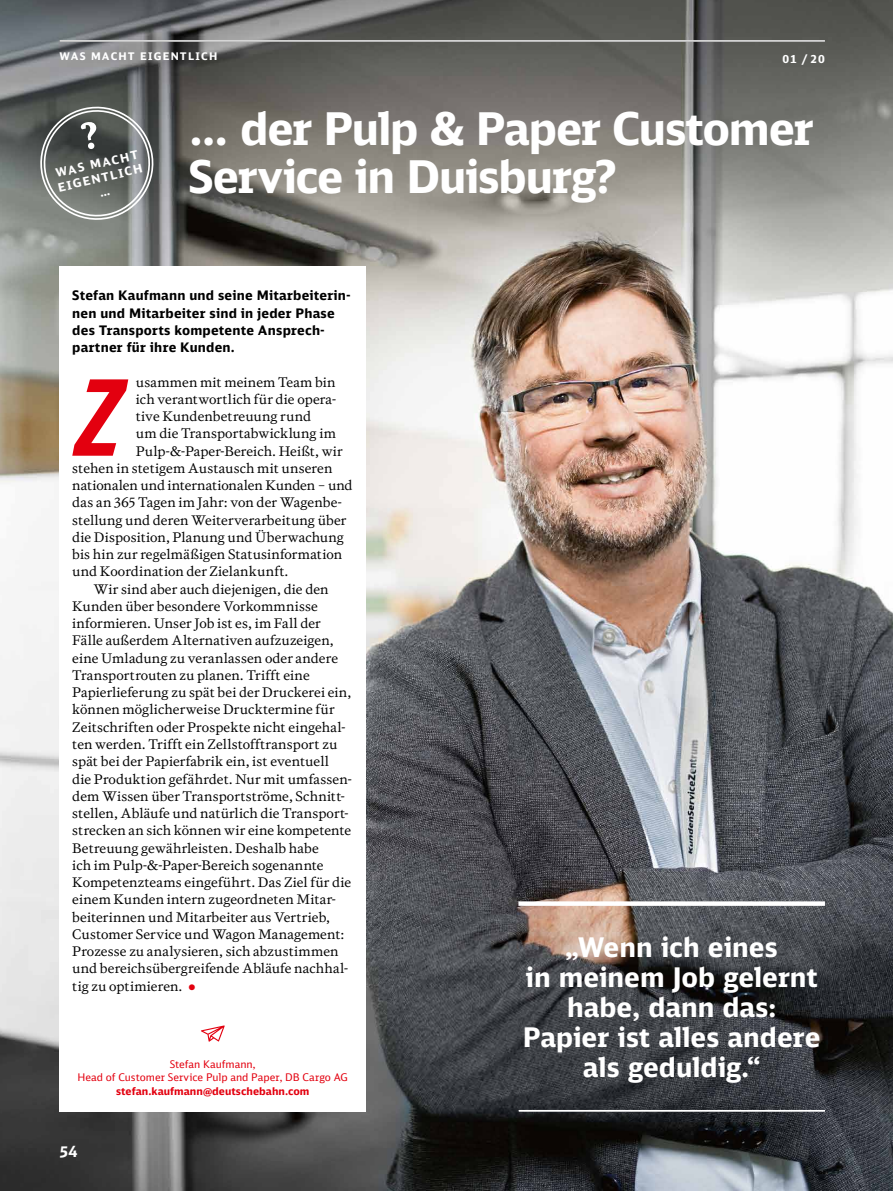
<style>
.page{position:relative;width:893px;height:1191px;background:#fff}
.page>*{position:absolute;margin:0;border:0;box-sizing:border-box;transform-origin:0 0}
.t1{font:italic 700 105px "DB Sans Display";color:#e3000f}
.t2{font:700 45px/48px "DB Sans";letter-spacing:-.025em;color:#fff}
.t3{font:700 27px/30px "DB Sans";color:#fff;text-align:center}
.t4{font:700 15px "DB Sans";color:#fff}
.t5{font:13.2px "DB Serif";letter-spacing:.01em;color:#000}
.t6{font:700 13.2px/17.2px "DB Sans";letter-spacing:.015em;color:#000}
.t7{font:700 11.85px/14.4px "DB Sans";color:#fff;text-align:center}
.t8{font:700 11.25px "DB Sans";color:#fff}
.t9{font:10.5px/13.5px "DB Sans";color:#e3000f;text-align:center}
.t10{font:700 10.5px "DB Sans";letter-spacing:.005em;color:#e3000f}
.t11{font:700 10.5px "DB Sans";letter-spacing:.11em;color:#fff}
.s1{font-size:19.5px;color:#e3000f}
</style>
<div class="page">
<img style="left:0;top:0;width:893px;height:1191px">
<div style="left:518px;top:901px;width:307px;height:5px;background:#fff"></div>
<div style="left:60px;top:266px;width:306px;height:845px;background:#fff"></div>
<svg style="left:201px;top:1025px;width:24px;height:16px"></svg>
<hr style="left:519px;top:1110px;width:306px;height:1px;background:#fff">
<svg style="left:36px;top:102px;width:122px;height:122px"></svg>
<hr style="left:60px;top:40px;width:765px;height:2px;background:#fff">
<p class="t11" style="left:60px;top:50px;width:159px">WAS MACHT EIGENTLICH</p>
<p class="t8" style="left:782px;top:51px;width:44px">01 / 20</p>
<p class="t7" style="left:53px;top:166px;width:88px;rotate:-13deg">WAS MACHT<br>EIGENTLICH …</p>
<h2 class="t2" style="left:189px;top:103px;width:627px">… der Pulp &amp; Paper Customer<br>Service in Duisburg?</h2>
<p class="t6" style="left:72px;top:287px;width:280px">Stefan Kaufmann und seine Mitarbeiterin&shy;nen und Mitarbeiter sind in jeder Phase des Transports kompetente Ansprech&shy;partner für ihre Kunden.</p>
<h1 class="t1" style="left:74px;top:358px;width:51px">Z</h1>
<p class="t5" style="left:136px;top:374px;width:201px">usammen mit meinem Team bin</p>
<p class="t5" style="left:136px;top:391px;width:202px">ich verantwortlich für die opera-</p>
<p class="t5" style="left:136px;top:408px;width:177px">tive Kundenbetreuung rund</p>
<p class="t5" style="left:136px;top:425px;width:202px">um die Transportabwicklung im</p>
<p class="t5" style="left:136px;top:443px;width:208px">Pulp-&amp;-Paper-Bereich. Heißt, wir</p>
<p class="t5" style="left:72px;top:460px;width:262px">stehen in stetigem Austausch mit unseren</p>
<p class="t5" style="left:72px;top:477px;width:282px">nationalen und internationalen Kunden – und</p>
<p class="t5" style="left:72px;top:494px;width:271px">das an 365 Tagen im Jahr: von der Wagenbe-</p>
<p class="t5" style="left:72px;top:512px;width:276px">stellung und deren Weiterverarbeitung über</p>
<p class="t5" style="left:72px;top:529px;width:273px">die Disposition, Planung und Überwachung</p>
<p class="t5" style="left:72px;top:546px;width:271px">bis hin zur regelmäßigen Statusinformation</p>
<p class="t5" style="left:72px;top:563px;width:218px">und Koordination der Zielankunft.</p>
<p class="t5" style="left:94px;top:581px;width:237px">Wir sind aber auch diejenigen, die den</p>
<p class="t5" style="left:72px;top:598px;width:247px">Kunden über besondere Vorkommnisse</p>
<p class="t5" style="left:72px;top:615px;width:250px">informieren. Unser Job ist es, im Fall der</p>
<p class="t5" style="left:72px;top:632px;width:263px">Fälle außerdem Alternativen aufzuzeigen,</p>
<p class="t5" style="left:72px;top:650px;width:267px">eine Umladung zu veranlassen oder andere</p>
<p class="t5" style="left:72px;top:667px;width:239px">Transportrouten zu planen. Trifft eine</p>
<p class="t5" style="left:72px;top:684px;width:281px">Papierlieferung zu spät bei der Druckerei ein,</p>
<p class="t5" style="left:72px;top:701px;width:264px">können möglicherweise Drucktermine für</p>
<p class="t5" style="left:72px;top:718px;width:275px">Zeitschriften oder Prospekte nicht eingehal-</p>
<p class="t5" style="left:72px;top:736px;width:267px">ten werden. Trifft ein Zellstofftransport zu</p>
<p class="t5" style="left:72px;top:753px;width:258px">spät bei der Papierfabrik ein, ist eventuell</p>
<p class="t5" style="left:72px;top:770px;width:281px">die Produktion gefährdet. Nur mit umfassen-</p>
<p class="t5" style="left:72px;top:787px;width:274px">dem Wissen über Transportströme, Schnitt-</p>
<p class="t5" style="left:72px;top:805px;width:277px">stellen, Abläufe und natürlich die Transport-</p>
<p class="t5" style="left:72px;top:822px;width:281px">strecken an sich können wir eine kompetente</p>
<p class="t5" style="left:72px;top:839px;width:248px">Betreuung gewährleisten. Deshalb habe</p>
<p class="t5" style="left:72px;top:856px;width:253px">ich im Pulp-&amp;-Paper-Bereich sogenannte</p>
<p class="t5" style="left:72px;top:874px;width:280px">Kompetenzteams eingeführt. Das Ziel für die</p>
<p class="t5" style="left:72px;top:891px;width:265px">einem Kunden intern zugeordneten Mitar-</p>
<p class="t5" style="left:72px;top:908px;width:259px">beiterinnen und Mitarbeiter aus Vertrieb,</p>
<p class="t5" style="left:72px;top:925px;width:274px">Customer Service und Wagon Management:</p>
<p class="t5" style="left:72px;top:943px;width:268px">Prozesse zu analysieren, sich abzustimmen</p>
<p class="t5" style="left:72px;top:960px;width:277px">und bereichsübergreifende Abläufe nachhal-</p>
<p class="t5" style="left:72px;top:977px;width:127px">tig zu optimieren. <span class="s1">•</span></p>
<p class="t9" style="left:78px;top:1057px;width:272px">Stefan Kaufmann,<br>Head of Customer Service Pulp and Paper, DB Cargo AG</p>
<p class="t10" style="left:116px;top:1084px;width:195px">stefan.kaufmann@deutschebahn.com</p>
<p class="t4" style="left:60px;top:1142px;width:20px">54</p>
<h3 class="t3" style="left:523px;top:931px;width:299px">„Wenn ich eines<br>in meinem Job gelernt habe, dann das:<br>Papier ist alles andere als geduldig.“</h3>
</div>
